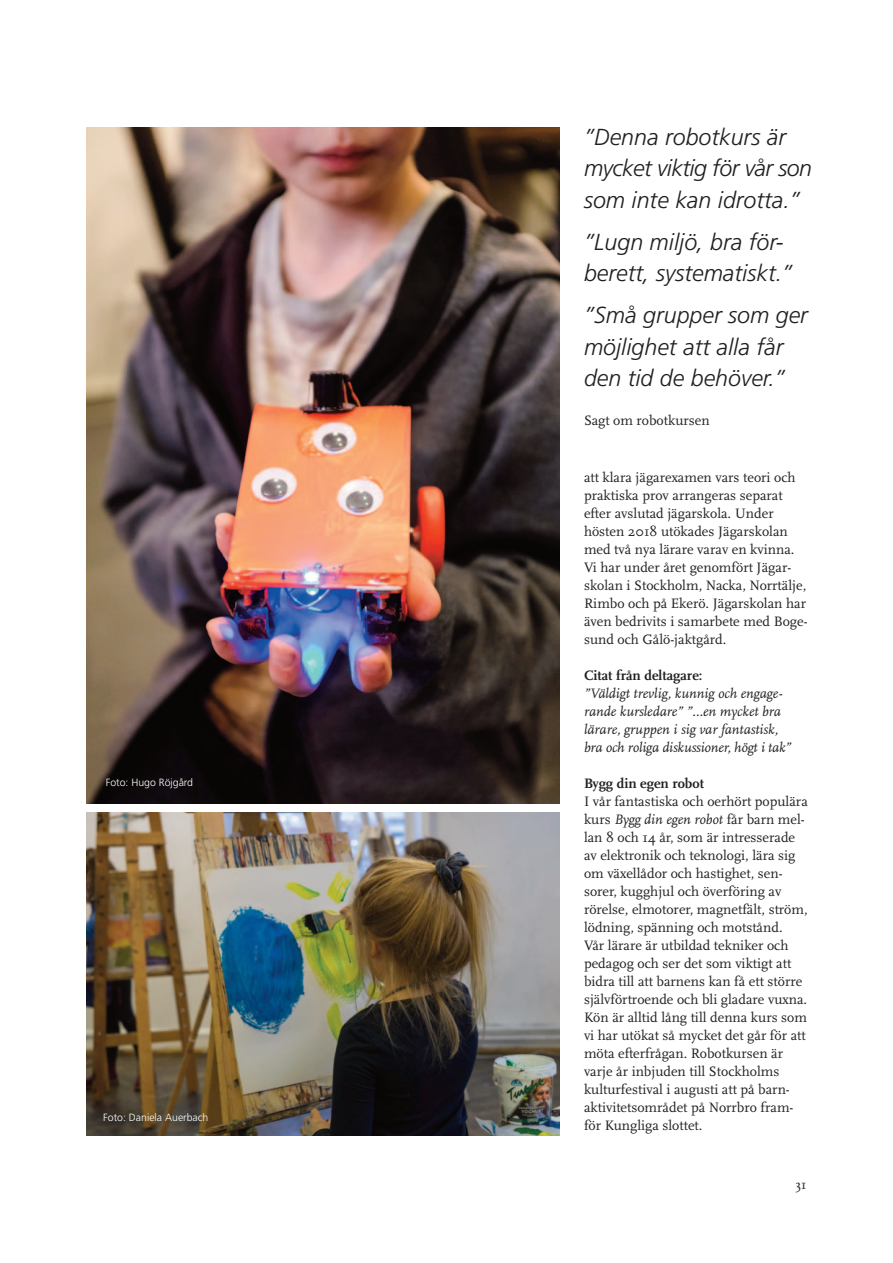
<style>
.page{position:relative;width:893px;height:1263px;background:#fff}
.page>*{position:absolute;margin:0;border:0;box-sizing:border-box;transform-origin:0 0}
.t1{font:italic 300 23.1px/31.5px "Frutiger";color:#231f20}
.t2{font:14.25px/18px "Scala";color:#231f20}
.t3{font:italic 14.25px/18px "Scala";color:#231f20}
.t4{font:700 14.25px "Scala";color:#231f20}
.t5{font:13.5px "Scala";color:#231f20}
.t6{font:300 10.5px "Frutiger";color:#fff}
.s1{font-style:italic}
</style>
<div class="page">
<img style="left:87px;top:128px;width:472px;height:675px">
<img style="left:87px;top:812px;width:472px;height:323px">
<p class="t6" style="left:106px;top:778px;width:89px">Foto: Hugo Röjgård</p>
<p class="t6" style="left:103px;top:1113px;width:107px">Foto: Daniela Auerbach</p>
<p class="t1" style="left:584px;top:123px;width:229px">”Denna robotkurs är mycket viktig för vår son som inte kan idrotta.”</p>
<p class="t1" style="left:584px;top:228px;width:210px">”Lugn miljö, bra för&shy;berett, systematiskt.”</p>
<p class="t1" style="left:584px;top:301px;width:225px">”Små grupper som ger möjlighet att alla får den tid de behöver.”</p>
<p class="t2" style="left:584px;top:413px;width:127px">Sagt om robotkursen</p>
<p class="t2" style="left:584px;top:469px;width:213px">att klara jägarexamen vars teori och praktiska prov arrangeras separat efter avslutad jägarskola. Under</p>
<p class="t2" style="left:584px;top:523px;width:212px">hösten 2018 utökades Jägarskolan med två nya lärare varav en kvinna.</p>
<p class="t2" style="left:584px;top:559px;width:225px">Vi har under året genomfört Jägar&shy;skolan i Stockholm, Nacka, Norrtälje, Rimbo och på Ekerö. Jägarskolan har även bedrivits i samarbete med Boge&shy;sund och Gålö-jaktgård.</p>
<p class="t4" style="left:584px;top:669px;width:120px">Citat från deltagare:</p>
<p class="t3" style="left:584px;top:685px;width:200px">”Väldigt trevlig, kunnig och engage&shy;rande kursledare” ”…en mycket bra</p>
<p class="t3" style="left:584px;top:721px;width:196px">lärare, gruppen i sig var fantastisk,</p>
<p class="t3" style="left:584px;top:739px;width:208px">bra och roliga diskussioner, högt i tak”</p>
<p class="t4" style="left:584px;top:777px;width:121px">Bygg din egen robot</p>
<p class="t2" style="left:584px;top:793px;width:225px">I vår fantastiska och oerhört populära kurs <span class="s1">Bygg din egen robot</span> får barn mel&shy;lan 8 och 14 år, som är intresserade av elektronik och teknologi, lära sig om växellådor och hastighet, sen&shy;sorer, kugghjul och överföring av</p>
<p class="t2" style="left:584px;top:901px;width:225px">rörelse, elmotorer, magnetfält, ström, lödning, spänning och motstånd.<br>Vår lärare är utbildad tekniker och pedagog och ser det som viktigt att bidra till att barnens kan få ett större självförtroende och bli gladare vuxna.<br>Kön är alltid lång till denna kurs som vi har utökat så mycket det går för att möta efterfrågan. Robotkursen är varje år inbjuden till Stockholms</p>
<p class="t2" style="left:584px;top:1081px;width:211px">kulturfestival i augusti att på barn&shy;aktivitetsområdet på Norrbro fram&shy;för Kungliga slottet.</p>
<p class="t5" style="left:795px;top:1179px;width:13px">31</p>
</div>
